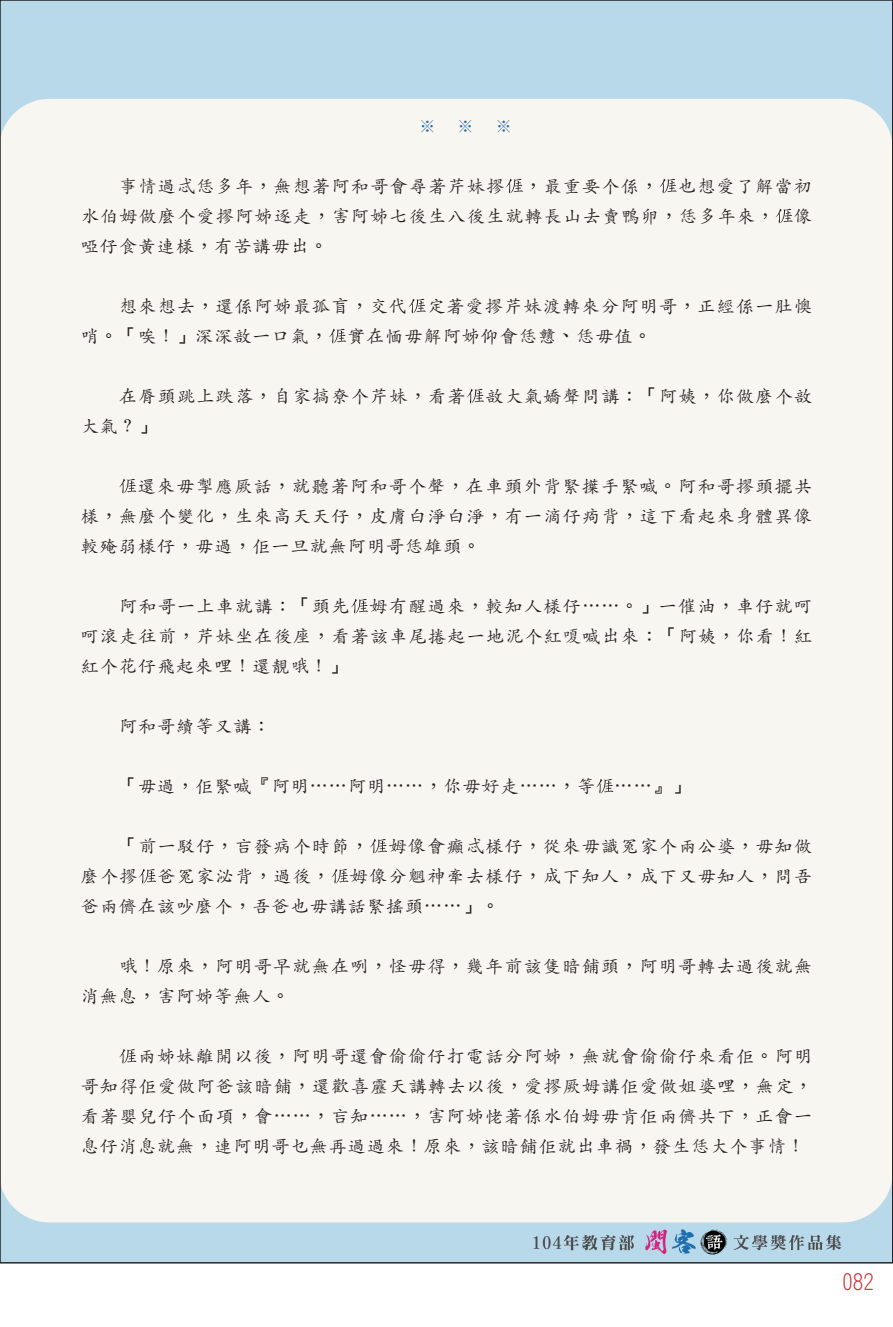
<style>
.page{position:relative;width:893px;height:1327px;background:#fff}
.page>*{position:absolute;margin:0;border:0;box-sizing:border-box;transform-origin:0 0}
.t1{font:21px "DF Li Hei Lt WIN BF";color:#d1232a}
.t2{font:18px/30px "Adobe Kaiti Std";letter-spacing:.075em;color:#231f20;text-align:justify}
.t3{font:18px "DF Li Kai Shu Md WIN BF";color:#231f20}
.t4{font:300 18px "Adobe Ming Std";color:#2767a4}
.s1{font-family:"DF Li Kai Shu Md WIN BF"}
.s2{font-family:"Adobe Kaiti Std"}
</style>
<div class="page">
<img style="left:2px;top:2px;width:889px;height:1259px">
<svg style="left:506px;top:179px;width:17px;height:14px"></svg>
<svg style="left:660px;top:179px;width:17px;height:14px"></svg>
<svg style="left:776px;top:209px;width:17px;height:14px"></svg>
<svg style="left:409px;top:299px;width:17px;height:14px"></svg>
<svg style="left:329px;top:329px;width:17px;height:14px"></svg>
<svg style="left:467px;top:389px;width:17px;height:14px"></svg>
<svg style="left:119px;top:479px;width:17px;height:14px"></svg>
<svg style="left:351px;top:599px;width:17px;height:14px"></svg>
<svg style="left:596px;top:779px;width:17px;height:14px"></svg>
<svg style="left:370px;top:839px;width:17px;height:14px"></svg>
<svg style="left:139px;top:869px;width:17px;height:14px"></svg>
<svg style="left:331px;top:869px;width:17px;height:14px"></svg>
<svg style="left:119px;top:1049px;width:17px;height:14px"></svg>
<p class="t4" style="left:418px;top:116px;width:96px">※※※</p>
<p class="t2" style="left:81px;top:171px;width:733px;text-indent:38px">事情過忒恁多年<span class="s1">，</span>無想著阿和哥會尋著芹妹摎 <span class="s1">，</span>最重要个係<span class="s1">，</span> 也想愛了解當初水伯姆做麼个愛摎阿姊逐走<span class="s1">，</span>害阿姊七後生八後生就轉長山去賣鴨卵<span class="s1">，</span>恁多年來<span class="s1">，</span> 像啞仔食黃連樣<span class="s1">，</span>有苦講毋出<span class="s1">。</span></p>
<p class="t2" style="left:81px;top:291px;width:733px;text-indent:38px">想來想去<span class="s1">，</span>還係阿姊最孤盲<span class="s1">，</span>交代 定著愛摎芹妹渡轉來分阿明哥<span class="s1">，</span>正經係一肚懊哨<span class="s1">。「</span>唉<span class="s1">！」</span>深深敨一口氣<span class="s1">，</span> 實在愐毋解阿姊仰會恁戇<span class="s1">、</span>恁毋值<span class="s1">。</span></p>
<p class="t2" style="left:81px;top:381px;width:733px;text-indent:38px">在脣頭跳上跌落<span class="s1">，</span>自家搞尞个芹妹<span class="s1">，</span>看著 敨大氣嬌聲問講<span class="s1">：「</span>阿姨<span class="s1">，</span>你做麼个敨大氣<span class="s1">？」</span></p>
<p class="t2" style="left:81px;top:471px;width:733px;text-indent:57px">還來毋掣應厥話<span class="s1">，</span>就聽著阿和哥个聲<span class="s1">，</span>在車頭外背緊擛手緊喊<span class="s1">。</span>阿和哥摎頭擺共樣<span class="s1">，</span>無麼个變化<span class="s1">，</span>生來高天天仔<span class="s1">，</span>皮膚白淨白淨<span class="s1">，</span>有一滴仔痀背<span class="s1">，</span>這下看起來身體異像較殗弱樣仔<span class="s1">，</span>毋過<span class="s1">，</span>佢一旦就無阿明哥恁雄頭<span class="s1">。</span></p>
<p class="t2" style="left:81px;top:591px;width:733px;text-indent:38px">阿和哥一上車就講<span class="s1">：「</span>頭先 姆有醒過來<span class="s1">，</span>較知人樣仔<span class="s1">……。」</span>一催油<span class="s1">，</span>車仔就呵呵滾走往前<span class="s1">，</span>芹妹坐在後座<span class="s1">，</span>看著該車尾捲起一地泥个紅嗄喊出來<span class="s1">：「</span>阿姨<span class="s1">，</span>你看<span class="s1">！</span>紅紅个花仔飛起來哩<span class="s1">！</span>還靚哦<span class="s1">！」</span></p>
<p class="t2" style="left:119px;top:711px;width:153px">阿和哥續等又講<span class="s1">：</span></p>
<p class="t3" style="left:119px;top:777px;width:572px">「<span class="s2">毋過</span>，<span class="s2">佢緊喊</span>『<span class="s2">阿明</span>……<span class="s2">阿明</span>……，<span class="s2">你毋好走</span>……，<span class="s2">等</span> ……』」</p>
<p class="t2" style="left:81px;top:831px;width:733px;text-indent:38px"><span class="s1">「</span>前一駁仔<span class="s1">，</span>吂發病个時節<span class="s1">，</span> 姆像會癲忒樣仔<span class="s1">，</span>從來毋識冤家个兩公婆<span class="s1">，</span>毋知做麼个摎 爸冤家泌背<span class="s1">，</span>過後<span class="s1">，</span> 姆像分魍神牽去樣仔<span class="s1">，</span>成下知人<span class="s1">，</span>成下又毋知人<span class="s1">，</span>問吾爸兩儕在該吵麼个<span class="s1">，</span>吾爸也毋講話緊搖頭<span class="s1">……」。</span></p>
<p class="t2" style="left:81px;top:951px;width:733px;text-indent:38px">哦<span class="s1">！</span>原來<span class="s1">，</span>阿明哥早就無在咧<span class="s1">，</span>怪毋得<span class="s1">，</span>幾年前該隻暗餔頭<span class="s1">，</span>阿明哥轉去過後就無消無息<span class="s1">，</span>害阿姊等無人<span class="s1">。</span></p>
<p class="t2" style="left:81px;top:1041px;width:733px;text-indent:57px">兩姊妹離開以後<span class="s1">，</span>阿明哥還會偷偷仔打電話分阿姊<span class="s1">，</span>無就會偷偷仔來看佢<span class="s1">。</span>阿明哥知得佢愛做阿爸該暗餔<span class="s1">，</span>還歡喜靂天講轉去以後<span class="s1">，</span>愛摎厥姆講佢愛做姐婆哩<span class="s1">，</span>無定<span class="s1">，</span>看著嬰兒仔个面項<span class="s1">，</span>會<span class="s1">……，</span>吂知<span class="s1">……，</span>害阿姊恅著係水伯姆毋肯佢兩儕共下<span class="s1">，</span>正會一息仔消息就無<span class="s1">，</span>連阿明哥乜無再過過來<span class="s1">！</span>原來<span class="s1">，</span>該暗餔佢就出車禍<span class="s1">，</span>發生恁大个事情<span class="s1">！</span></p>
<p class="t1" style="left:842px;top:1271px;width:33px">082</p>
</div>
